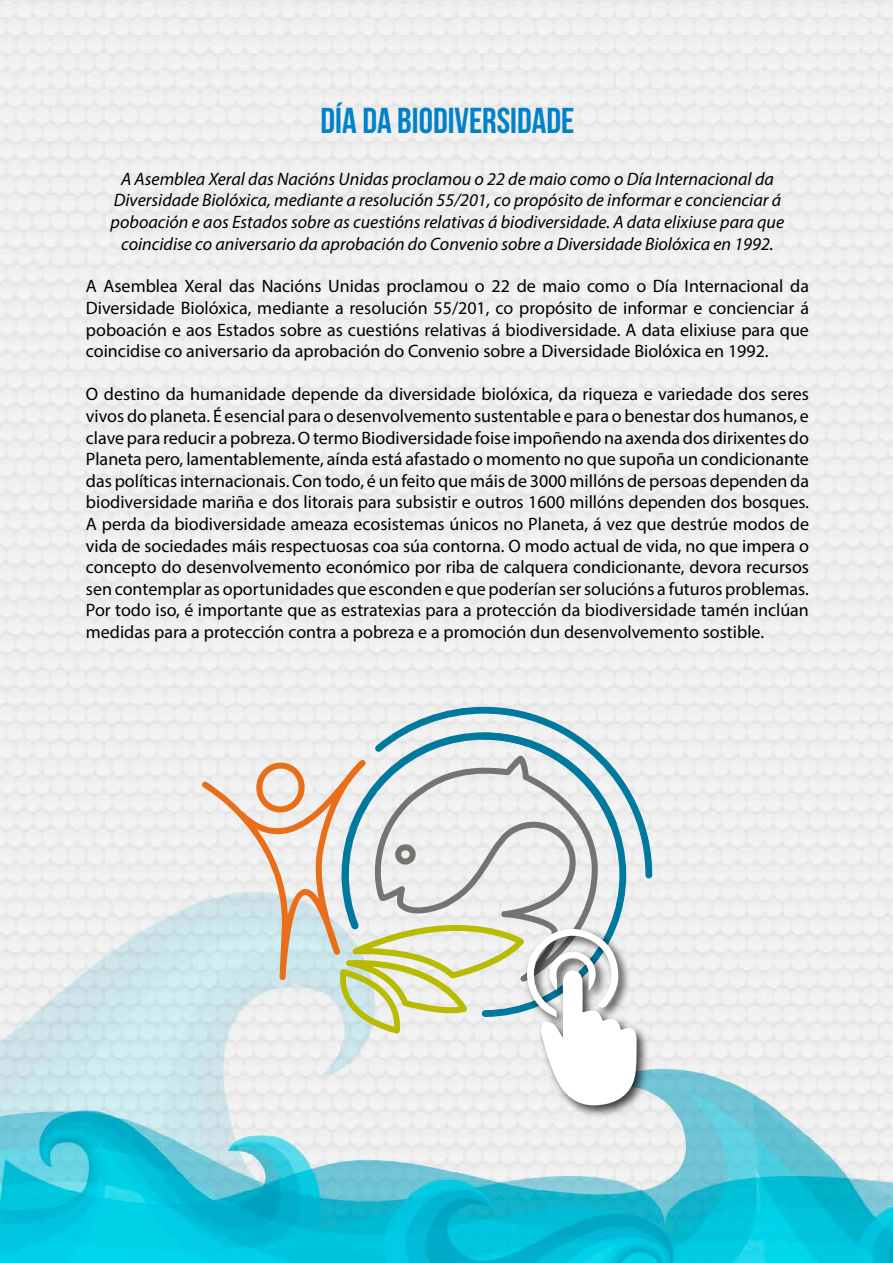
<style>
.page{position:relative;width:893px;height:1263px;background:#fff}
.page>*{position:absolute;margin:0;border:0;box-sizing:border-box;transform-origin:0 0}
.t1{font:36px "Bebas Neue";color:#0081c8}
.t2{font:18px/21.6px "Myriad Pro";color:#000;text-align:justify}
.t3{font:italic 18px/21.6px "Myriad Pro";color:#000;text-align:center}
</style>
<div class="page">
<img style="left:0;top:0;width:893px;height:1263px">
<svg style="left:375px;top:707px;width:277px;height:171px;fill:#eee"></svg>
<div style="left:523px;top:925px;width:126px;height:193px;background:#000;opacity:.75"></div>
<svg style="left:202px;top:732px;width:435px;height:376px"></svg>
<p class="t1" style="left:321px;top:101px;width:255px">DÍA DA BIODIVERSIDADE</p>
<p class="t3" style="left:111px;top:168px;width:675px">A Asemblea Xeral das Nacións Unidas proclamou o 22 de maio como o Día Internacional da Diversidade Biolóxica, mediante a resolución 55/201, co propósito de informar e concienciar á poboación e aos Estados sobre as cuestións relativas á biodiversidade. A data elixiuse para que coincidise co aniversario da aprobación do Convenio sobre a Diversidade Biolóxica en 1992.</p>
<p class="t2" style="left:86px;top:275px;width:725px">A Asemblea Xeral das Nacións Unidas proclamou o 22 de maio como o Día Internacional da Diversidade Biolóxica, mediante a resolución 55/201, co propósito de informar e concienciar á poboación e aos Estados sobre as cuestións relativas á biodiversidade. A data elixiuse para que coincidise co aniversario da aprobación do Convenio sobre a Diversidade Biolóxica en 1992.</p>
<p class="t2" style="left:86px;top:383px;width:725px">O destino da humanidade depende da diversidade biolóxica, da riqueza e variedade dos seres vivos do planeta. É esencial para o desenvolvemento sustentable e para o benestar dos humanos, e clave para reducir a pobreza. O termo Biodiversidade foise impoñendo na axenda dos dirixentes do Planeta pero, lamentablemente, aínda está afastado o momento no que supoña un condicionante das políticas internacionais. Con todo, é un feito que máis de 3000 millóns de persoas dependen da biodiversidade mariña e dos litorais para subsistir e outros 1600 millóns dependen dos bosques.<br>A perda da biodiversidade ameaza ecosistemas únicos no Planeta, á vez que destrúe modos de vida de sociedades máis respectuosas coa súa contorna. O modo actual de vida, no que impera o concepto do desenvolvemento económico por riba de calquera condicionante, devora recursos sen contemplar as oportunidades que esconden e que poderían ser solucións a futuros problemas.<br>Por todo iso, é importante que as estratexias para a protección da biodiversidade tamén inclúan medidas para a protección contra a pobreza e a promoción dun desenvolvemento sostible.</p>
</div>
